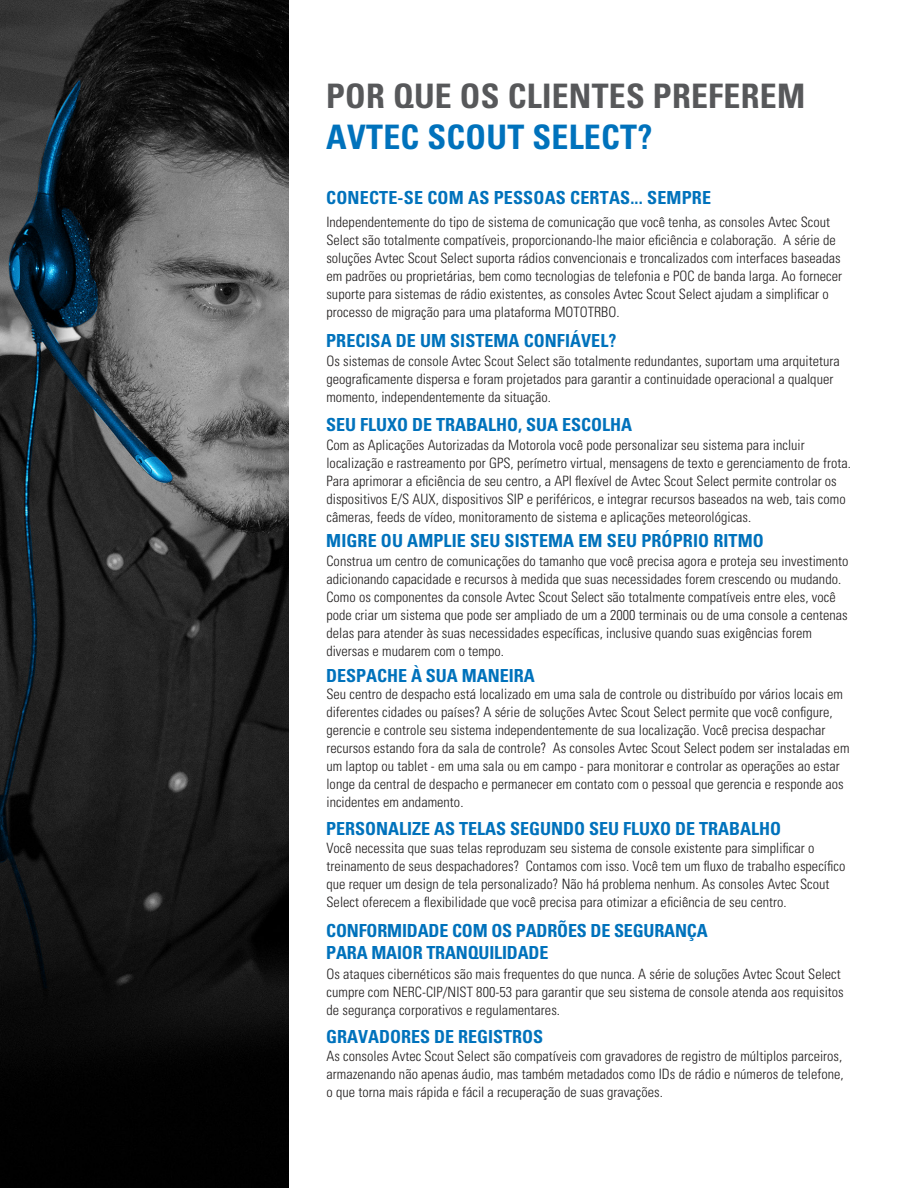
<style>
.page{position:relative;width:918px;height:1188px;background:#fff}
.page>*{position:absolute;margin:0;border:0;box-sizing:border-box;transform-origin:0 0}
.t1{font:700 condensed 33.75px "Univers LT Pro";letter-spacing:.01em;color:#57585a}
.t2{font:700 condensed 33.75px "Univers LT Pro";letter-spacing:.01em;color:#0072bc}
.t3{font:700 condensed 18px/21.6px "Univers LT Pro";color:#0072bc}
.t4{font:300 condensed 14.25px/18px "Univers LT Std";letter-spacing:.005em;color:#211e1e}
</style>
<div class="page">
<img style="left:0;top:0;width:288px;height:1188px">
<h1 class="t1" style="left:326px;top:75px;width:480px">POR QUE OS CLIENTES PREFEREM</h1>
<h1 class="t2" style="left:326px;top:116px;width:328px">AVTEC SCOUT SELECT?</h1>
<p class="t3" style="left:326px;top:187px;width:386px">CONECTE-SE COM AS PESSOAS CERTAS... SEMPRE</p>
<p class="t4" style="left:326px;top:213px;width:517px">Independentemente do tipo de sistema de comunicação que você tenha, as consoles Avtec Scout Select são totalmente compatíveis, proporcionando-lhe maior eficiência e colaboração. A série de soluções Avtec Scout Select suporta rádios convencionais e troncalizados com interfaces baseadas em padrões ou proprietárias, bem como tecnologias de telefonia e POC de banda larga. Ao fornecer suporte para sistemas de rádio existentes, as consoles Avtec Scout Select ajudam a simplificar o processo de migração para uma plataforma MOTOTRBO.</p>
<p class="t4" style="left:326px;top:352px;width:515px">Os sistemas de console Avtec Scout Select são totalmente redundantes, suportam uma arquitetura geograficamente dispersa e foram projetados para garantir a continuidade operacional a qualquer momento, independentemente da situação.</p>
<p class="t4" style="left:326px;top:436px;width:526px">Com as Aplicações Autorizadas da Motorola você pode personalizar seu sistema para incluir localização e rastreamento por GPS, perímetro virtual, mensagens de texto e gerenciamento de frota.<br>Para aprimorar a eficiência de seu centro, a API flexível de Avtec Scout Select permite controlar os dispositivos E/S AUX, dispositivos SIP e periféricos, e integrar recursos baseados na web, tais como câmeras, feeds de vídeo, monitoramento de sistema e aplicações meteorológicas.</p>
<p class="t4" style="left:326px;top:552px;width:524px">Construa um centro de comunicações do tamanho que você precisa agora e proteja seu investimento adicionando capacidade e recursos à medida que suas necessidades forem crescendo ou mudando.<br>Como os componentes da console Avtec Scout Select são totalmente compatíveis entre eles, você pode criar um sistema que pode ser ampliado de um a 2000 terminais ou de uma console a centenas delas para atender às suas necessidades específicas, inclusive quando suas exigências forem diversas e mudarem com o tempo.</p>
<p class="t4" style="left:326px;top:685px;width:525px">Seu centro de despacho está localizado em uma sala de controle ou distribuído por vários locais em diferentes cidades ou países? A série de soluções Avtec Scout Select permite que você configure, gerencie e controle seu sistema independentemente de sua localização. Você precisa despachar recursos estando fora da sala de controle? As consoles Avtec Scout Select podem ser instaladas em um laptop ou tablet - em uma sala ou em campo - para monitorar e controlar as operações ao estar longe da central de despacho e permanecer em contato com o pessoal que gerencia e responde aos incidentes em andamento.</p>
<p class="t4" style="left:326px;top:839px;width:520px">Você necessita que suas telas reproduzam seu sistema de console existente para simplificar o treinamento de seus despachadores? Contamos com isso. Você tem um fluxo de trabalho específico que requer um design de tela personalizado? Não há problema nenhum. As consoles Avtec Scout Select oferecem a flexibilidade que você precisa para otimizar a eficiência de seu centro.</p>
<p class="t3" style="left:326px;top:330px;width:292px">PRECISA DE UM SISTEMA CONFIÁVEL?</p>
<p class="t3" style="left:326px;top:414px;width:307px">SEU FLUXO DE TRABALHO, SUA ESCOLHA</p>
<p class="t3" style="left:326px;top:530px;width:439px">MIGRE OU AMPLIE SEU SISTEMA EM SEU PRÓPRIO RITMO</p>
<p class="t3" style="left:326px;top:665px;width:210px">DESPACHE À SUA MANEIRA</p>
<p class="t3" style="left:326px;top:818px;width:456px">PERSONALIZE AS TELAS SEGUNDO SEU FLUXO DE TRABALHO</p>
<p class="t3" style="left:326px;top:920px;width:383px">CONFORMIDADE COM OS PADRÕES DE SEGURANÇA<br>PARA MAIOR TRANQUILIDADE</p>
<p class="t4" style="left:327px;top:965px;width:519px">Os ataques cibernéticos são mais frequentes do que nunca. A série de soluções Avtec Scout Select cumpre com NERC-CIP/NIST 800-53 para garantir que seu sistema de console atenda aos requisitos de segurança corporativos e regulamentares.</p>
<p class="t3" style="left:326px;top:1025px;width:219px">GRAVADORES DE REGISTROS</p>
<p class="t4" style="left:326px;top:1047px;width:519px;text-align:justify">As consoles Avtec Scout Select são compatíveis com gravadores de registro de múltiplos parceiros, armazenando não apenas áudio, mas também metadados como IDs de rádio e números de telefone, o que torna mais rápida e fácil a recuperação de suas gravações.</p>
</div>
